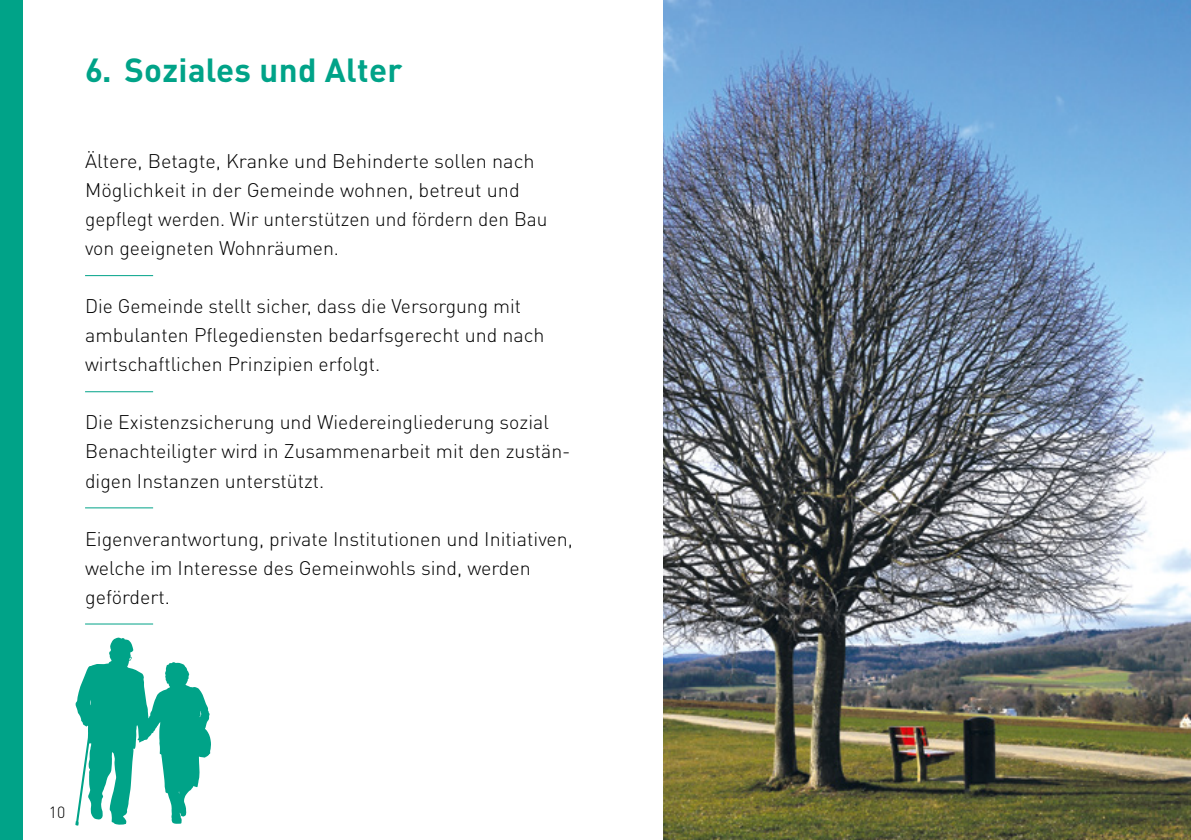
<style>
.page{position:relative;width:1191px;height:840px;background:#fff}
.page>*{position:absolute;margin:0;border:0;box-sizing:border-box;transform-origin:0 0}
.t1{font:700 33px "DIN Pro";letter-spacing:.01em;color:#00a388}
.t2{font:300 19.6px/29px "DIN Pro";color:#000}
.t3{font:300 16px "DIN Pro";color:#000}
</style>
<div class="page">
<hr style="left:85px;top:275px;width:68px;height:1px;background:#00a388">
<hr style="left:85px;top:391px;width:68px;height:1px;background:#00a388">
<hr style="left:85px;top:507px;width:68px;height:1px;background:#00a388">
<hr style="left:85px;top:623px;width:68px;height:1px;background:#00a388">
<div style="left:0;top:0;width:23px;height:839px;background:#00a388"></div>
<img style="left:663px;top:0;width:528px;height:839px">
<svg style="left:75px;top:637px;width:136px;height:188px"></svg>
<h1 class="t1" style="left:85px;top:48px;width:319px">6. Soziales und Alter</h1>
<p class="t2" style="left:85px;top:146px;width:464px">Ältere, Betagte, Kranke und Behinderte sollen nach Möglichkeit in der Gemeinde wohnen, betreut und gepflegt werden. Wir unterstützen und fördern den Bau von geeigneten Wohnräumen.</p>
<p class="t2" style="left:85px;top:291px;width:461px">Die Gemeinde stellt sicher, dass die Versorgung mit ambulanten Pflegediensten bedarfsgerecht und nach wirtschaftlichen Prinzipien erfolgt.</p>
<p class="t2" style="left:85px;top:407px;width:487px">Die Existenzsicherung und Wiedereingliederung sozial<br>Benachteiligter wird in Zusammenarbeit mit den zustän&shy;digen Instanzen unterstützt.</p>
<p class="t2" style="left:85px;top:523px;width:489px">Eigenverantwortung, private Institutionen und Initiativen, welche im Interesse des Gemeinwohls sind, werden gefördert.</p>
<p class="t3" style="left:49px;top:801px;width:18px">10</p>
</div>
